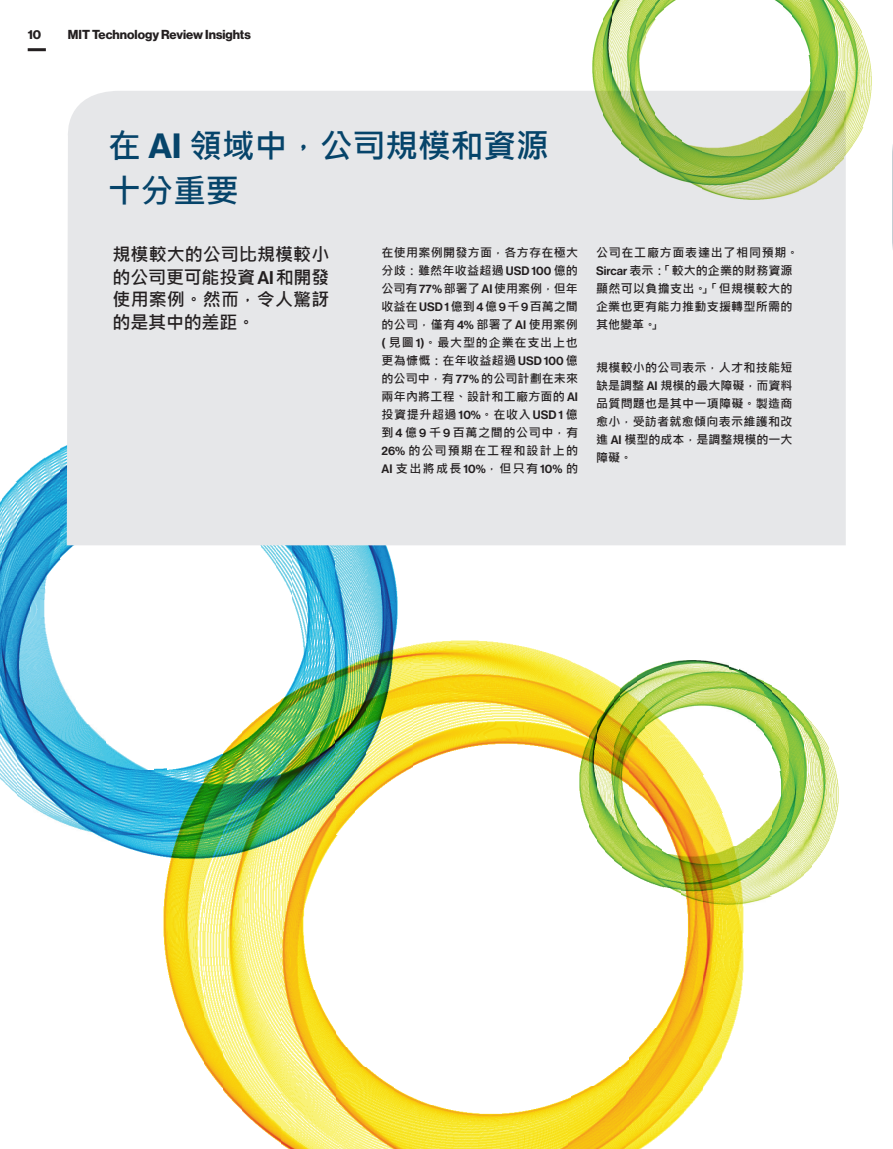
<style>
.page{position:relative;width:893px;height:1149px;background:#fff}
.page>*{position:absolute;margin:0;border:0;box-sizing:border-box;transform-origin:0 0}
.t1{font:700 33px/45px "Microsoft Jheng Hei";letter-spacing:-.01em;color:#06446a}
.t2{font:700 18px/22.5px "Microsoft Jheng Hei";letter-spacing:.005em;color:#231f20;text-align:justify}
.t3{font:12.75px "N Haas Grotesk DS Std 75 Bd";color:#231f20}
.t4{font:700 12px/18px "Microsoft Jheng Hei";letter-spacing:.025em;color:#231f20;text-align:justify}
.s1{font-family:"N Haas Grotesk TX Std 75 Bd";font-weight:400}
.s2{font-family:"N Haas Grotesk DS Std 65 Md";font-weight:400}
</style>
<div class="page">
<hr style="left:28px;top:48px;width:18px;height:3px;background:#231f20">
<img style="left:338px;top:1104px;width:230px;height:44px">
<img style="left:300px;top:988px;width:38px;height:160px">
<img style="left:568px;top:1084px;width:58px;height:64px">
<img style="left:279px;top:843px;width:21px;height:305px">
<img style="left:626px;top:1027px;width:39px;height:121px">
<img style="left:242px;top:705px;width:38px;height:437px">
<img style="left:665px;top:970px;width:19px;height:161px">
<img style="left:222px;top:732px;width:20px;height:378px">
<img style="left:684px;top:749px;width:20px;height:363px">
<img style="left:203px;top:858px;width:19px;height:230px">
<img style="left:337px;top:1065px;width:58px;height:39px">
<img style="left:395px;top:1088px;width:34px;height:16px">
<img style="left:552px;top:1084px;width:18px;height:20px">
<img style="left:704px;top:777px;width:19px;height:310px">
<img style="left:596px;top:1065px;width:32px;height:19px">
<img style="left:184px;top:858px;width:19px;height:203px">
<img style="left:337px;top:1046px;width:26px;height:19px">
<img style="left:622px;top:1044px;width:6px;height:21px">
<img style="left:723px;top:815px;width:21px;height:238px">
<img style="left:337px;top:1025px;width:9px;height:21px">
<img style="left:163px;top:858px;width:21px;height:166px">
<img style="left:656px;top:1006px;width:11px;height:21px">
<img style="left:298px;top:828px;width:19px;height:160px">
<img style="left:667px;top:727px;width:19px;height:126px">
<img style="left:317px;top:814px;width:21px;height:56px">
<img style="left:337px;top:783px;width:19px;height:51px">
<img style="left:647px;top:723px;width:20px;height:105px">
<img style="left:356px;top:753px;width:19px;height:58px">
<img style="left:630px;top:727px;width:17px;height:74px">
<img style="left:375px;top:644px;width:39px;height:149px">
<img style="left:609px;top:680px;width:7px;height:13px">
<img style="left:414px;top:642px;width:20px;height:124px">
<img style="left:570px;top:660px;width:39px;height:98px">
<img style="left:433px;top:640px;width:137px;height:117px">
<img style="left:108px;top:768px;width:168px;height:90px">
<img style="left:76px;top:723px;width:32px;height:118px">
<img style="left:274px;top:678px;width:32px;height:165px">
<img style="left:32px;top:678px;width:46px;height:150px">
<img style="left:305px;top:545px;width:17px;height:283px">
<img style="left:15px;top:469px;width:17px;height:337px">
<img style="left:320px;top:545px;width:17px;height:269px">
<img style="left:1px;top:482px;width:16px;height:316px">
<img style="left:336px;top:545px;width:16px;height:253px">
<img style="left:0;top:501px;width:1px;height:279px">
<img style="left:351px;top:545px;width:17px;height:238px">
<img style="left:107px;top:753px;width:38px;height:15px">
<img style="left:181px;top:753px;width:95px;height:15px">
<img style="left:107px;top:737px;width:13px;height:16px">
<img style="left:222px;top:737px;width:54px;height:16px">
<img style="left:366px;top:545px;width:17px;height:208px">
<img style="left:244px;top:722px;width:32px;height:16px">
<img style="left:76px;top:707px;width:11px;height:16px">
<img style="left:259px;top:707px;width:17px;height:16px">
<img style="left:381px;top:545px;width:17px;height:178px">
<img style="left:30px;top:633px;width:29px;height:45px">
<img style="left:291px;top:545px;width:15px;height:133px">
<img style="left:30px;top:457px;width:17px;height:176px">
<img style="left:276px;top:545px;width:15px;height:48px">
<img style="left:46px;top:448px;width:15px;height:140px">
<img style="left:260px;top:545px;width:16px;height:21px">
<img style="left:61px;top:446px;width:14px;height:112px">
<img style="left:680px;top:853px;width:92px;height:51px">
<img style="left:663px;top:853px;width:17px;height:41px">
<img style="left:771px;top:794px;width:17px;height:101px">
<img style="left:638px;top:845px;width:25px;height:42px">
<img style="left:788px;top:702px;width:16px;height:185px">
<img style="left:621px;top:803px;width:17px;height:75px">
<img style="left:804px;top:715px;width:9px;height:160px">
<img style="left:612px;top:685px;width:9px;height:181px">
<img style="left:813px;top:724px;width:9px;height:140px">
<img style="left:604px;top:693px;width:9px;height:169px">
<img style="left:596px;top:710px;width:9px;height:143px">
<svg style="left:663px;top:844px;width:8px;height:9px"></svg>
<img style="left:713px;top:844px;width:59px;height:9px">
<img style="left:821px;top:735px;width:9px;height:118px">
<img style="left:587px;top:718px;width:9px;height:121px">
<img style="left:637px;top:836px;width:18px;height:9px">
<img style="left:729px;top:836px;width:43px;height:9px">
<img style="left:637px;top:819px;width:8px;height:17px">
<img style="left:751px;top:828px;width:21px;height:8px">
<img style="left:829px;top:743px;width:9px;height:93px">
<img style="left:579px;top:735px;width:9px;height:93px">
<img style="left:760px;top:820px;width:12px;height:8px">
<svg style="left:767px;top:810px;width:5px;height:10px"></svg>
<img style="left:621px;top:681px;width:9px;height:122px">
<img style="left:779px;top:691px;width:9px;height:103px">
<img style="left:772px;top:686px;width:8px;height:83px">
<img style="left:629px;top:676px;width:9px;height:77px">
<img style="left:763px;top:680px;width:9px;height:66px">
<img style="left:637px;top:670px;width:9px;height:66px">
<img style="left:755px;top:677px;width:8px;height:56px">
<img style="left:646px;top:664px;width:17px;height:63px">
<img style="left:747px;top:673px;width:8px;height:51px">
<img style="left:663px;top:662px;width:8px;height:53px">
<img style="left:730px;top:669px;width:17px;height:49px">
<img style="left:671px;top:660px;width:59px;height:51px">
<svg style="left:729px;top:660px;width:7px;height:9px"></svg>
<div style="left:64px;top:91px;width:782px;height:454px;background:#e6e7e9"></div>
<svg style="left:593px;top:91px;width:271px;height:108px;background:#e7e8ea"></svg>
<img style="left:701px;top:144px;width:99px;height:55px">
<img style="left:683px;top:144px;width:18px;height:46px">
<img style="left:799px;top:82px;width:19px;height:108px">
<img style="left:656px;top:135px;width:27px;height:46px">
<img style="left:817px;top:0;width:19px;height:181px">
<img style="left:638px;top:91px;width:18px;height:81px">
<img style="left:835px;top:0;width:10px;height:172px">
<img style="left:629px;top:0;width:9px;height:163px">
<img style="left:844px;top:0;width:10px;height:163px">
<img style="left:620px;top:0;width:9px;height:154px">
<img style="left:611px;top:0;width:10px;height:145px">
<svg style="left:683px;top:135px;width:9px;height:10px"></svg>
<img style="left:736px;top:135px;width:64px;height:10px">
<img style="left:853px;top:18px;width:10px;height:127px">
<img style="left:602px;top:6px;width:9px;height:130px">
<img style="left:656px;top:126px;width:18px;height:10px">
<img style="left:754px;top:126px;width:46px;height:10px">
<img style="left:656px;top:108px;width:9px;height:19px">
<img style="left:772px;top:117px;width:28px;height:10px">
<img style="left:862px;top:27px;width:10px;height:100px">
<img style="left:593px;top:18px;width:10px;height:100px">
<img style="left:781px;top:108px;width:19px;height:10px">
<svg style="left:790px;top:99px;width:10px;height:10px"></svg>
<img style="left:638px;top:0;width:9px;height:91px">
<img style="left:808px;top:0;width:10px;height:82px">
<img style="left:800px;top:0;width:9px;height:55px">
<img style="left:647px;top:0;width:9px;height:34px">
<img style="left:791px;top:0;width:9px;height:27px">
<img style="left:656px;top:0;width:9px;height:18px">
<img style="left:782px;top:0;width:9px;height:15px">
<img style="left:665px;top:0;width:11px;height:8px">
<svg style="left:775px;top:0;width:7px;height:6px"></svg>
<p class="t3" style="left:28px;top:27px;width:15px">10</p>
<p class="t3" style="left:68px;top:27px;width:184px">MIT Technology Review Insights</p>
<p class="t1" style="left:108px;top:123px;width:443px">在 <span class="s1">AI</span> 領域中，公司規模和資源十分重要</p>
<p class="t2" style="left:113px;top:243px;width:218px">規模較大的公司比規模較小的公司更可能投資 <span class="s2">AI</span> 和開發使用案例。然而，令人驚訝的是其中的差距。</p>
<p class="t4" style="left:381px;top:243px;width:198px">在使用案例開發方面，各方存在極大分歧：雖然年收益超過 <span class="s2">USD 100</span> 億的公司有 <span class="s2">77%</span> 部署了 <span class="s2">AI</span> 使用案例，但年收益在 <span class="s2">USD 1</span> 億到 <span class="s2">4</span> 億 <span class="s2">9</span>千 <span class="s2">9</span> 百萬之間的公司，僅有 <span class="s2">4%</span> 部署了 <span class="s2">AI</span> 使用案例<span class="s2">(</span> 見圖 <span class="s2">1)</span>。最大型的企業在支出上也更為慷慨：在年收益超過 <span class="s2">USD 100</span> 億的公司中，有 <span class="s2">77%</span> 的公司計劃在未來兩年內將工程、設計和工廠方面的 <span class="s2">AI</span>投資提升超過 <span class="s2">10%</span>。在收入 <span class="s2">USD 1</span> 億到 <span class="s2">4</span> 億 <span class="s2">9</span> 千 <span class="s2">9</span> 百萬之間的公司中，有<span class="s2">26%</span> 的公司預期在工程和設計上的<span class="s2">AI</span> 支出將成長 <span class="s2">10%</span>，但只有 <span class="s2">10%</span> 的</p>
<p class="t4" style="left:596px;top:243px;width:204px;text-align:left">公司在工廠方面表達出了相同預期。<br><span class="s2">Sircar</span> 表示：「較大的企業的財務資源顯然可以負擔支出。」「但規模較大的企業也更有能力推動支援轉型所需的其他變革。」</p>
<p class="t4" style="left:596px;top:359px;width:198px">規模較小的公司表示，人才和技能短缺是調整 <span class="s2">AI</span> 規模的最大障礙，而資料品質問題也是其中一項障礙。製造商愈小，受訪者就愈傾向表示維護和改進 <span class="s2">AI</span> 模型的成本，是調整規模的一大障礙。</p>
</div>
